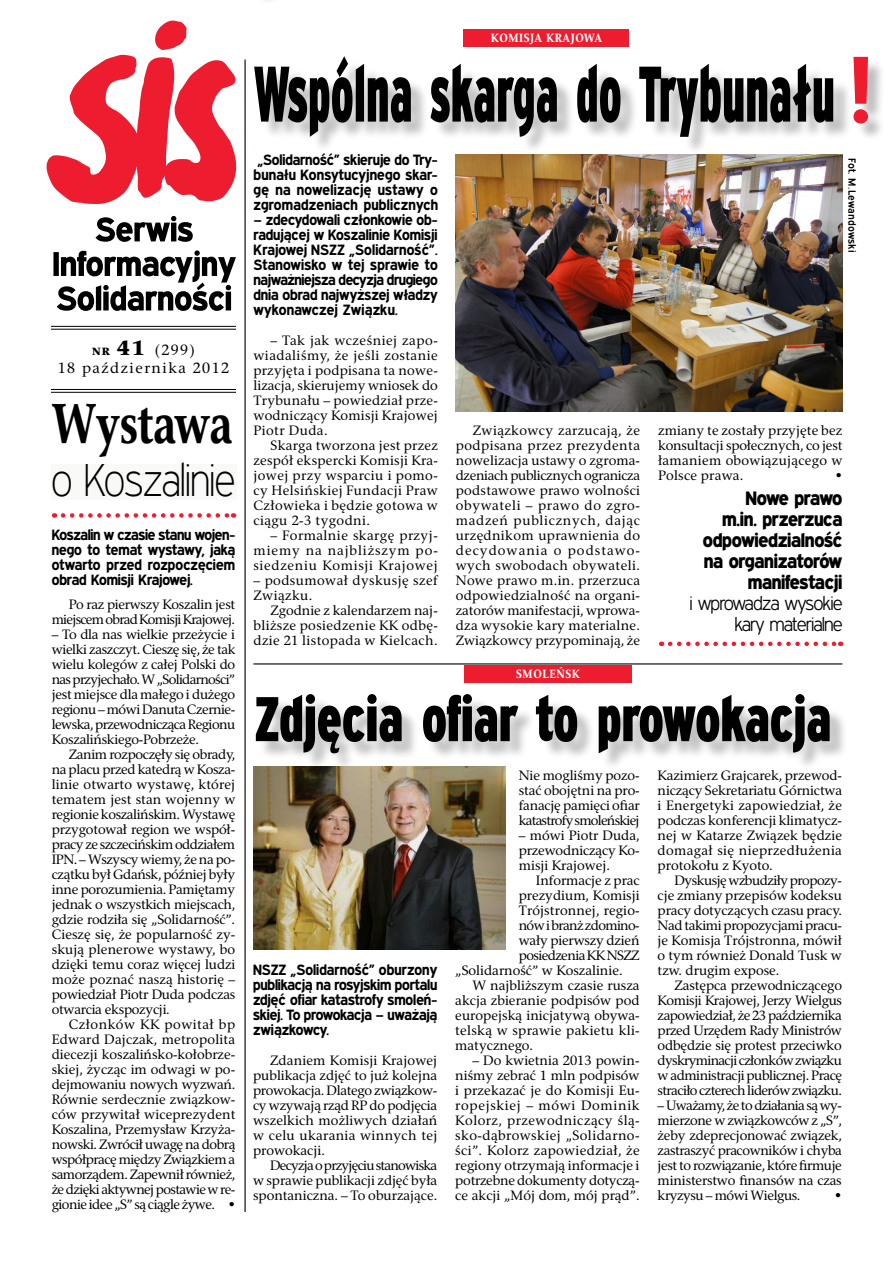
<style>
.page{position:relative;width:893px;height:1263px;background:#fff}
.page>*{position:absolute;margin:0;border:0;box-sizing:border-box;transform-origin:0 0}
.t1{font:94.5px "Expressway Cd Xb";color:#ed1c2e}
.TYTUL_black_2{font:79.35px "Expressway Cd Xb";color:#000;scale:.68 1}
.TYTUL_black_2-2{font:63.6px "Expressway Cd Xb";letter-spacing:-.01em;color:#000;scale:.94 1}
.TYTUL_szeryf_itali{font:700 56.1px "Rashel Cnd EFN";letter-spacing:-.01em;color:#000;scale:.85 1}
.TYTUL_black_3{font:46.2px "Expressway Xl";color:#000;scale:.91 1}
.LEAD_light{font:19.5px/21px "Expressway Xb";letter-spacing:-.02em;color:#000;text-align:right}
.LEAD_light-2{font:19.5px/21px "Expressway Lt";letter-spacing:-.02em;color:#000;text-align:right}
.TEKST{font:700 15px/15px "Expressway Rg";letter-spacing:-.005em;color:#000;text-align:justify}
.t2{font:15px "Rashel EFN";letter-spacing:.1em;color:#000}
.TEKST-2{font:13.5px/15px "Rashel EFN";color:#000;text-align:justify}
.TEKST-3{font:13.5px/15px "Rashel EFN";letter-spacing:-.055em;color:#000;text-align:right}
.TEKST-4{font:13.5px/15px "Rashel EFN";letter-spacing:.03em;color:#000}
.TEKST-5{font:13.5px "Rashel EFN";letter-spacing:-.05em;color:#000}
.TEKST-6{font:13.5px "Rashel EFN";letter-spacing:-.045em;color:#000}
.RUBRYKA_kontra{font:700 12px "Rashel Cnd EFN";letter-spacing:.05em;color:#fff}
.AUTOR_foto{font:10.5px "Expressway Sb";letter-spacing:.02em;color:#000}
.s1{font-family:"Rashel EFN Black";font-size:10.5px}
.s2{font-family:"Rashel EFN Black";font-size:21px}
</style>
<div class="page">
<svg style="left:63px;top:513px;width:171px;height:5px"></svg>
<div style="left:464px;top:29px;width:165px;height:18px;background:#ed1c2e"></div>
<hr style="left:244px;top:60px;width:2px;height:1152px;background:#000">
<div style="left:856px;top:59px;width:30px;height:82px;background:#000;opacity:.26"></div>
<div style="left:464px;top:665px;width:168px;height:17px;background:#ed1c2e"></div>
<hr style="left:253px;top:663px;width:589px;height:1px;background:#000">
<svg style="left:53px;top:250px;width:183px;height:61px"></svg>
<svg style="left:96px;top:216px;width:97px;height:26px"></svg>
<svg style="left:46px;top:20px;width:191px;height:184px"></svg>
<hr style="left:51px;top:329px;width:185px;height:1px;background:#000">
<hr style="left:51px;top:326px;width:185px;height:1px;background:#000">
<hr style="left:51px;top:392px;width:185px;height:1px;background:#000">
<hr style="left:51px;top:389px;width:185px;height:1px;background:#000">
<div style="left:257px;top:60px;width:595px;height:95px;background:#000;opacity:.25"></div>
<div style="left:259px;top:697px;width:589px;height:75px;background:#000;opacity:.25"></div>
<svg style="left:670px;top:641px;width:171px;height:5px"></svg>
<div style="left:52px;top:464px;width:185px;height:36px;background:#f9f9f8"></div>
<img style="left:455px;top:154px;width:387px;height:257px">
<img style="left:253px;top:766px;width:252px;height:184px">
<p class="t2" style="left:92px;top:340px;width:104px"><span class="s1">NR</span> <span class="s2">41</span> (299)</p>
<p class="t2" style="left:58px;top:358px;width:173px">18 października 2012</p>
<p class="TYTUL_szeryf_itali" style="left:52px;top:388px;width:214px">Wystawa</p>
<p class="TYTUL_black_3" style="left:52px;top:454px;width:203px">o Koszalinie</p>
<p class="TEKST" style="left:52px;top:526px;width:185px">Koszalin w czasie stanu wojen&shy;nego to temat wystawy, jaką otwarto przed rozpoczęciem obrad Komisji Krajowej.</p>
<p class="TEKST-3" style="left:52px;top:596px;width:185px">Po raz pierwszy Koszalin jest miejscem obrad Komisji Krajowej.</p>
<p class="TEKST-2" style="left:52px;top:626px;width:185px">– To dla nas wielkie przeżycie i wielki zaszczyt. Cieszę się, że tak wielu kolegów z całej Polski do nas przyjechało. W „Solidarności” jest miejsce dla małego i dużego regionu – mówi Danuta Czernie&shy;lewska, przewodnicząca Regionu Koszalińskiego-Pobrzeże.</p>
<p class="TEKST-2" style="left:52px;top:746px;width:185px;text-indent:17px">Zanim rozpoczęły się obrady, na placu przed katedrą w Kosza&shy;linie otwarto wystawę, której tematem jest stan wojenny w regionie koszalińskim. Wystawę przygotował region we współ&shy;pracy ze szczecińskim oddziałem IPN. – Wszyscy wiemy, że na po&shy;czątku był Gdańsk, później były inne porozumienia. Pamiętamy jednak o wszystkich miejscach, gdzie rodziła się „Solidarność”.<br>Cieszę się, że popularność zy&shy;skują plenerowe wystawy, bo dzięki temu coraz więcej ludzi może poznać naszą historię – powiedział Piotr Duda podczas otwarcia ekspozycji.</p>
<p class="TEKST-2" style="left:52px;top:1016px;width:185px;text-indent:17px">Członków KK powitał bp Edward Dajczak, metropolita diecezji koszalińsko-kołobrze&shy;skiej, życząc im odwagi w po&shy;dejmowaniu nowych wyzwań.<br>Równie serdecznie związkow&shy;ców przywitał wiceprezydent Koszalina, Przemysław Krzyża&shy;nowski. Zwrócił uwagę na dobrą współpracę między Związkiem a samorządem. Zapewnił również, że dzięki aktywnej postawie w re&shy;gionie idee „S” są ciągle żywe. •</p>
<p class="RUBRYKA_kontra" style="left:491px;top:31px;width:113px">KOMISJA KRAJOWA</p>
<p class="TYTUL_black_2" style="left:254px;top:44px;width:856px">Wspólna skarga do Trybunału</p>
<p class="t1" style="left:851px;top:30px;width:22px">!</p>
<p class="TEKST" style="left:253px;top:151px;width:186px">„Solidarność” skieruje do Try&shy;bunału Konsytucyjnego skar&shy;gę na nowelizację ustawy o zgromadzeniach publicznych</p>
<p class="TEKST" style="left:253px;top:211px;width:186px">– zdecydowali członkowie ob&shy;radującej w Koszalinie Komisji Krajowej NSZZ „Solidarność”.<br>Stanowisko w tej sprawie to najważniejsza decyzja drugiego dnia obrad najwyższej władzy wykonawczej Związku.</p>
<p class="TEKST-2" style="left:253px;top:332px;width:186px;text-indent:17px">– Tak jak wcześniej zapo&shy;wiadaliśmy, że jeśli zostanie przyjęta i podpisana ta nowe&shy;lizacja, skierujemy wniosek do Trybunału – powiedział prze&shy;wodniczący Komisji Krajowej Piotr Duda.</p>
<p class="TEKST-2" style="left:253px;top:437px;width:186px;text-indent:17px">Skarga tworzona jest przez zespół ekspercki Komisji Kra&shy;jowej przy wsparciu i pomo&shy;cy Helsińskiej Fundacji Praw Człowieka i będzie gotowa w ciągu 2-3 tygodni.</p>
<p class="TEKST-2" style="left:253px;top:527px;width:186px;text-indent:17px">– Formalnie skargę przyj&shy;miemy na najbliższym po&shy;siedzeniu Komisji Krajowej</p>
<p class="TEKST-4" style="left:253px;top:572px;width:186px">– podsumował dyskusję szef<br>Związku.</p>
<p class="TEKST-2" style="left:253px;top:602px;width:186px;text-indent:17px">Zgodnie z kalendarzem naj&shy;bliższe posiedzenie KK odbę&shy;dzie 21 listopada w Kielcach.</p>
<p class="AUTOR_foto" style="left:858px;top:158px;width:96px;rotate:90deg">Fot. M.Lewandowski</p>
<p class="TEKST-2" style="left:456px;top:422px;width:186px;text-indent:17px">Związkowcy zarzucają, że podpisana przez prezydenta nowelizacja ustawy o zgroma&shy;dzeniach publicznych ogranicza podstawowe prawo wolności obywateli – prawo do zgro&shy;madzeń publicznych, dając urzędnikom uprawnienia do decydowania o podstawo&shy;wych swobodach obywateli.<br>Nowe prawo m.in. przerzuca odpowiedzialność na organi&shy;zatorów manifestacji, wprowa&shy;dza wysokie kary materialne.<br>Związkowcy przypominają, że</p>
<p class="TEKST-2" style="left:658px;top:422px;width:186px">zmiany te zostały przyjęte bez konsultacji społecznych, co jest łamaniem obowiązującego w Polsce prawa.</p>
<p class="TEKST-2" style="left:835px;top:467px;width:9px">•</p>
<p class="LEAD_light" style="left:703px;top:487px;width:141px">Nowe prawo<br>m.in. przerzuca odpowiedzialność na organizatorów manifestacji</p>
<p class="LEAD_light-2" style="left:690px;top:592px;width:154px">i wprowadza wysokie kary materialne</p>
<p class="RUBRYKA_kontra" style="left:516px;top:666px;width:65px">SMOLEŃSK</p>
<p class="TYTUL_black_2-2" style="left:254px;top:679px;width:616px">Zdjęcia ofiar to prowokacja</p>
<p class="TEKST" style="left:253px;top:961px;width:186px">NSZZ „Solidarność” oburzony publikacją na rosyjskim portalu zdjęć ofiar katastrofy smoleń&shy;skiej. To prowokacja – uważają związkowcy.</p>
<p class="TEKST-2" style="left:253px;top:1052px;width:186px;text-indent:17px">Zdaniem Komisji Krajowej publikacja zdjęć to już kolejna prowokacja. Dlatego związkow&shy;cy wzywają rząd RP do podjęcia wszelkich możliwych działań w celu ukarania winnych tej prowokacji.</p>
<p class="TEKST-2" style="left:253px;top:1157px;width:186px;text-indent:17px">Decyzja o przyjęciu stanowiska w sprawie publikacji zdjęć była spontaniczna. – To oburzające.</p>
<p class="TEKST-2" style="left:519px;top:767px;width:122px">Nie mogliśmy pozo&shy;stać obojętni na pro&shy;fanację pamięci ofiar katastrofy smoleńskiej</p>
<p class="TEKST-2" style="left:519px;top:827px;width:122px">– mówi Piotr Duda, przewodniczący Ko&shy;misji Krajowej.</p>
<p class="TEKST-2" style="left:536px;top:872px;width:105px">Informacje z prac</p>
<p class="TEKST-2" style="left:519px;top:887px;width:122px">prezydium, Komisji</p>
<p class="TEKST-2" style="left:519px;top:902px;width:122px">Trójstronnej, regio-</p>
<p class="TEKST-5" style="left:519px;top:916px;width:122px">nów i branż zdomino-</p>
<p class="TEKST-2" style="left:519px;top:932px;width:122px">wały pierwszy dzień</p>
<p class="TEKST-6" style="left:519px;top:946px;width:122px">posiedzenia KK NSZZ</p>
<p class="TEKST-2" style="left:455px;top:962px;width:169px">„Solidarność” w Koszalinie.</p>
<p class="TEKST-2" style="left:455px;top:977px;width:186px;text-indent:17px">W najbliższym czasie rusza akcja zbieranie podpisów pod europejską inicjatywą obywa&shy;telską w sprawie pakietu kli&shy;matycznego.</p>
<p class="TEKST-2" style="left:455px;top:1052px;width:186px;text-indent:17px">– Do kwietnia 2013 powin&shy;niśmy zebrać 1 mln podpisów i przekazać je do Komisji Eu&shy;ropejskiej – mówi Dominik Kolorz, przewodniczący ślą&shy;sko-dąbrowskiej „Solidarno&shy;ści”. Kolorz zapowiedział, że regiony otrzymają informacje i potrzebne dokumenty dotyczą&shy;ce akcji „Mój dom, mój prąd”.</p>
<p class="TEKST-2" style="left:658px;top:767px;width:186px">Kazimierz Grajcarek, przewod&shy;niczący Sekretariatu Górnictwa i Energetyki zapowiedział, że podczas konferencji klimatycz&shy;nej w Katarze Związek będzie domagał się nieprzedłużenia protokołu z Kyoto.</p>
<p class="TEKST-2" style="left:658px;top:872px;width:186px;text-indent:17px">Dyskusję wzbudziły propozy&shy;cje zmiany przepisów kodeksu pracy dotyczących czasu pracy.<br>Nad takimi propozycjami pracu&shy;je Komisja Trójstronna, mówił o tym również Donald Tusk w tzw. drugim expose.</p>
<p class="TEKST-2" style="left:658px;top:977px;width:186px;text-indent:17px">Zastępca przewodniczącego Komisji Krajowej, Jerzy Wielgus zapowiedział, że 23 października przed Urzędem Rady Ministrów odbędzie się protest przeciwko dyskryminacji członków związku w administracji publicznej. Pracę straciło czterech liderów związku.</p>
<p class="TEKST-2" style="left:658px;top:1097px;width:186px">– Uważamy, że to działania są wy&shy;mierzone w związkowców z „S”, żeby zdeprecjonować związek, zastraszyć pracowników i chyba jest to rozwiązanie, które firmuje ministerstwo finansów na czas kryzysu – mówi Wielgus.</p>
<p class="TEKST-2" style="left:834px;top:1187px;width:9px">•</p>
</div>
